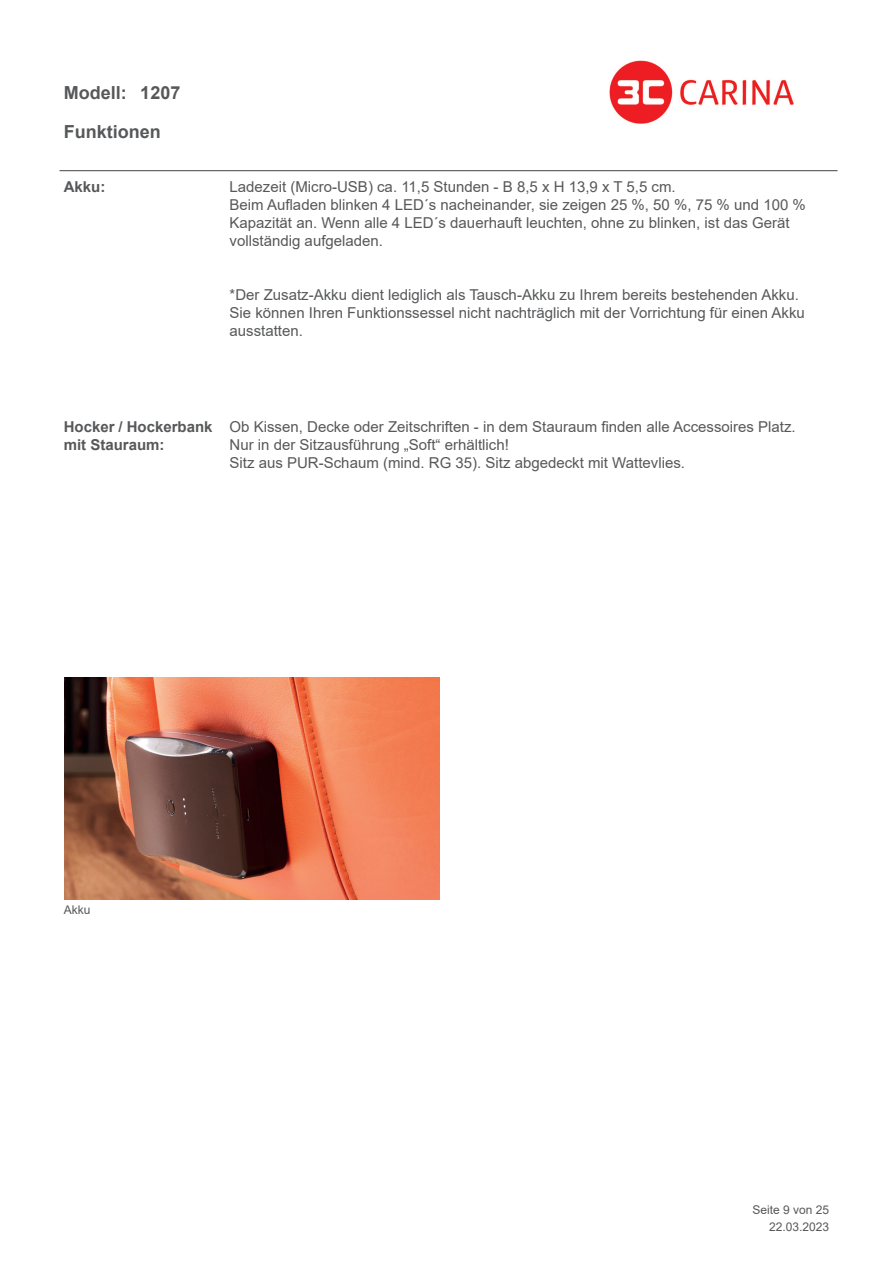
<style>
.page{position:relative;width:893px;height:1263px;background:#fff}
.page>*{position:absolute;margin:0;border:0;box-sizing:border-box;transform-origin:0 0}
.t1{font:700 18px "Arial";color:#57585a}
.t2{font:15px/18px "Arial";color:#57585a}
.t3{font:700 15px/18px "Arial";color:#57585a}
.t4{font:12px/17px "Arial";color:#57585a;text-align:right}
</style>
<div class="page">
<hr style="left:60px;top:170px;width:777px;height:1px;background:#57585a">
<img style="left:64px;top:677px;width:376px;height:222px">
<img style="left:610px;top:60px;width:183px;height:63px">
<p class="t1" style="left:64px;top:80px;width:64px">Modell:</p>
<p class="t1" style="left:140px;top:80px;width:42px">1207</p>
<p class="t1" style="left:64px;top:119px;width:99px">Funktionen</p>
<p class="t3" style="left:64px;top:177px;width:43px">Akku:</p>
<p class="t2" style="left:230px;top:177px;width:578px">Ladezeit (Micro-USB) ca. 11,5 Stunden - B 8,5 x H 13,9 x T 5,5 cm.<br>Beim Aufladen blinken 4 LED´s nacheinander, sie zeigen 25 %, 50 %, 75 % und 100 % Kapazität an. Wenn alle 4 LED´s dauerhauft leuchten, ohne zu blinken, ist das Gerät vollständig aufgeladen.</p>
<p class="t2" style="left:230px;top:285px;width:577px">*Der Zusatz-Akku dient lediglich als Tausch-Akku zu Ihrem bereits bestehenden Akku.<br>Sie können Ihren Funktionssessel nicht nachträglich mit der Vorrichtung für einen Akku ausstatten.</p>
<p class="t3" style="left:64px;top:418px;width:150px">Hocker / Hockerbank mit Stauraum:</p>
<p class="t2" style="left:230px;top:418px;width:568px">Ob Kissen, Decke oder Zeitschriften - in dem Stauraum finden alle Accessoires Platz.<br>Nur in der Sitzausführung „Soft“ erhältlich!<br>Sitz aus PUR-Schaum (mind. RG 35). Sitz abgedeckt mit Wattevlies.</p>
<p class="t4" style="left:64px;top:902px;width:28px">Akku</p>
<p class="t4" style="left:752px;top:1201px;width:78px">Seite 9 von 25<br>22.03.2023</p>
</div>
